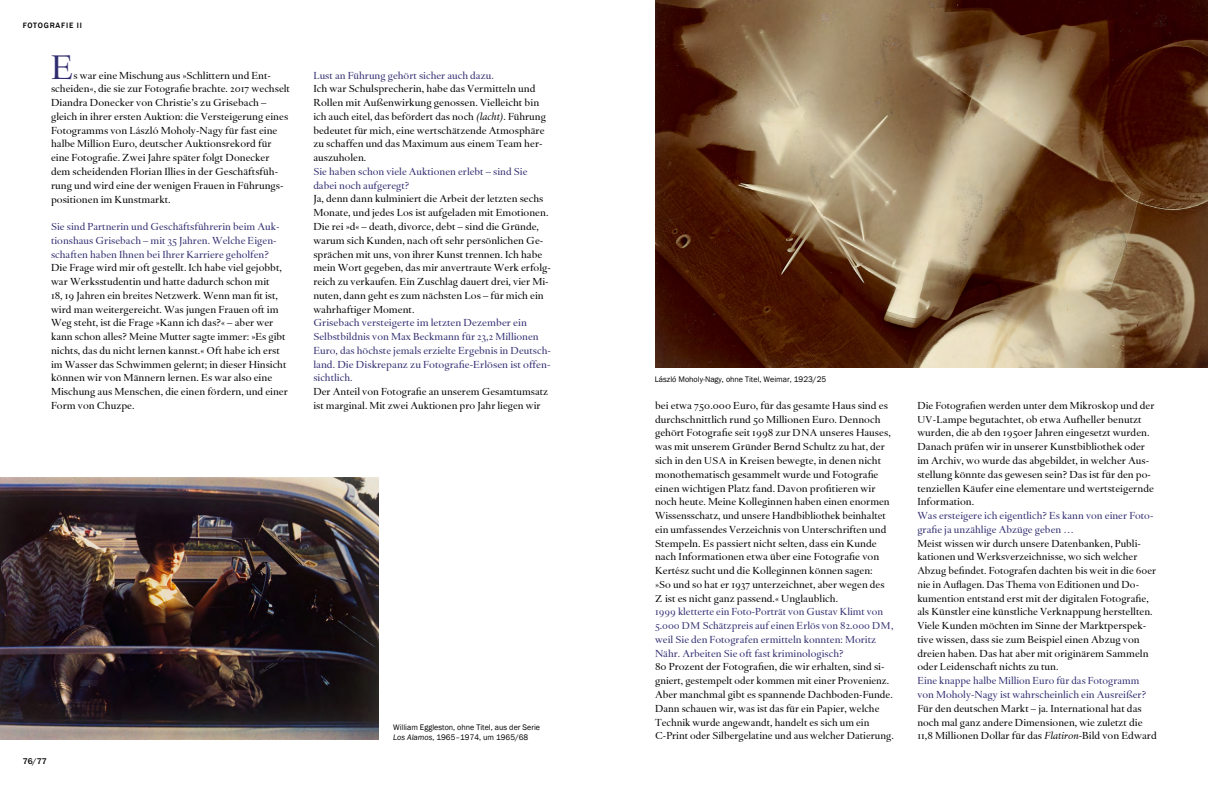
<style>
.page{position:relative;width:1208px;height:786px;background:#fff}
.page>*{position:absolute;margin:0;border:0;box-sizing:border-box;transform-origin:0 0}
._01_Fliesstext_Hacke_text{font:35px "Haarlemmer";color:#302c70}
._01_Fliesstext_Hacke_text-2{font:10.5px/13.8px "Haarlemmer";color:#000}
._01_Fliesstext_Hacke_text-3{font:10.5px/13.8px "Haarlemmer";color:#302c70}
.t1{font:500 8.5px "Franklin Gothic";color:#000}
.Auto_Franklin{font:8.2px/10px "Franklin Gothic";color:#000}
._00_kolumnentitel_rechts{font:500 8px "Franklin Gothic";letter-spacing:.1em;color:#000}
.s1{font-family:"Haarlemmer MT Regular Os F"}
.s2{font-style:italic}
.s3{font-size:10.2px}
</style>
<div class="page">
<img style="left:655px;top:0;width:553px;height:367px">
<img style="left:0;top:477px;width:379px;height:262px">
<p class="_00_kolumnentitel_rechts" style="left:23px;top:21px;width:61px">FOTOGRAFIE II</p>
<p class="_01_Fliesstext_Hacke_text" style="left:51px;top:47px;width:24px">E</p>
<p class="_01_Fliesstext_Hacke_text-2" style="left:51px;top:68px;width:240px;text-indent:22px">s war eine Mischung aus »Schlittern und Ent&shy;scheiden«, die sie zur Fotografie brachte. <span class="s1">2017</span> wechselt Diandra Donecker von Christie’s zu Grisebach – gleich in ihrer ersten Auktion: die Versteigerung eines Fotogramms von László Moholy-Nagy für fast eine halbe Million Euro, deutscher Auktionsrekord für eine Fotografie. Zwei Jahre später folgt Donecker dem scheidenden Florian Illies in der Geschäftsfüh&shy;rung und wird eine der wenigen Frauen in Führungs&shy;positionen im Kunstmarkt.</p>
<p class="_01_Fliesstext_Hacke_text-3" style="left:51px;top:220px;width:230px">Sie sind Partnerin und Geschäftsführerin beim Auk&shy;tionshaus Grisebach – mit <span class="s1">35</span> Jahren. Welche Eigen&shy;schaften haben Ihnen bei Ihrer Karriere geholfen?</p>
<p class="_01_Fliesstext_Hacke_text-2" style="left:51px;top:261px;width:238px">Die Frage wird mir oft gestellt. Ich habe viel gejobbt, war Werksstudentin und hatte dadurch schon mit<br><span class="s1">18</span>, <span class="s1">19</span> Jahren ein breites Netzwerk. Wenn man fit ist, wird man weitergereicht. Was jungen Frauen oft im Weg steht, ist die Frage »Kann ich das?« – aber wer kann schon alles? Meine Mutter sagte immer: »Es gibt nichts, das du nicht lernen kannst.« Oft habe ich erst im Wasser das Schwimmen gelernt; in dieser Hinsicht können wir von Männern lernen. Es war also eine Mischung aus Menschen, die einen fördern, und einer Form von Chuzpe.</p>
<p class="_01_Fliesstext_Hacke_text-3" style="left:313px;top:68px;width:182px">Lust an Führung gehört sicher auch dazu.</p>
<p class="_01_Fliesstext_Hacke_text-2" style="left:313px;top:82px;width:234px">Ich war Schulsprecherin, habe das Vermitteln und Rollen mit Außenwirkung genossen. Vielleicht bin ich auch eitel, das befördert das noch <span class="s2">(lacht)</span>. Führung bedeutet für mich, eine wertschätzende Atmosphäre zu schaffen und das Maximum aus einem Team her&shy;auszuholen.</p>
<p class="_01_Fliesstext_Hacke_text-3" style="left:313px;top:165px;width:216px">Sie haben schon viele Auktionen erlebt – sind Sie dabei noch aufgeregt?</p>
<p class="_01_Fliesstext_Hacke_text-2" style="left:313px;top:192px;width:239px">Ja, denn dann kulminiert die Arbeit der letzten sechs Monate, und jedes Los ist aufgeladen mit Emotionen.<br>Die rei »d« – death, divorce, debt – sind die Gründe, warum sich Kunden, nach oft sehr persönlichen Ge&shy;sprächen mit uns, von ihrer Kunst trennen. Ich habe mein Wort gegeben, das mir anvertraute Werk erfolg&shy;reich zu verkaufen. Ein Zuschlag dauert drei, vier Mi&shy;nuten, dann geht es zum nächsten Los – für mich ein wahrhaftiger Moment.</p>
<p class="_01_Fliesstext_Hacke_text-3" style="left:313px;top:316px;width:239px">Grisebach versteigerte im letzten Dezember ein Selbstbildnis von Max Beckmann für <span class="s1">23</span>,<span class="s1">2</span> Millionen Euro, das höchste jemals erzielte Ergebnis in Deutsch&shy;land. Die Diskrepanz zu Fotografie-Erlösen ist offen&shy;sichtlich.</p>
<p class="_01_Fliesstext_Hacke_text-2" style="left:313px;top:385px;width:236px">Der Anteil von Fotografie an unserem Gesamtumsatz ist marginal. Mit zwei Auktionen pro Jahr liegen wir</p>
<p class="t1" style="left:23px;top:755px;width:25px">76/77</p>
<p class="Auto_Franklin" style="left:393px;top:722px;width:148px">William Eggleston, ohne Titel, aus der Serie<br><span class="s2">Los Alamos</span>, 1965–1974, um 1965/68</p>
<p class="Auto_Franklin" style="left:655px;top:374px;width:173px">László Moholy-Nagy, ohne Titel, Weimar, 1923/25</p>
<p class="_01_Fliesstext_Hacke_text-2" style="left:655px;top:398px;width:237px">bei etwa <span class="s1">750</span>.<span class="s1">000</span> Euro, für das gesamte Haus sind es durchschnittlich rund <span class="s1">50</span> Millionen Euro. Dennoch gehört Fotografie seit <span class="s1">1998</span> zur <span class="s3">DNA</span> unseres Hauses, was mit unserem Gründer Bernd Schultz zu hat, der sich in den <span class="s3">USA</span> in Kreisen bewegte, in denen nicht monothematisch gesammelt wurde und Fotografie einen wichtigen Platz fand. Davon profitieren wir noch heute. Meine Kolleginnen haben einen enormen Wissensschatz, und unsere Handbibliothek beinhaltet ein umfassendes Verzeichnis von Unterschriften und Stempeln. Es passiert nicht selten, dass ein Kunde nach Informationen etwa über eine Fotografie von Kertész sucht und die Kolleginnen können sagen: »So und so hat er <span class="s1">1937</span> unterzeichnet, aber wegen des <span class="s3">Z</span> ist es nicht ganz passend.« Unglaublich.</p>
<p class="_01_Fliesstext_Hacke_text-3" style="left:655px;top:605px;width:240px"><span class="s1">1999</span> kletterte ein Foto-Porträt von Gustav Klimt von <span class="s1">5</span>.<span class="s1">000</span> <span class="s3">DM</span> Schätzpreis auf einen Erlös von <span class="s1">82</span>.<span class="s1">000</span> <span class="s3">DM</span>, weil Sie den Fotografen ermitteln konnten: Moritz Nähr. Arbeiten Sie oft fast kriminologisch?</p>
<p class="_01_Fliesstext_Hacke_text-2" style="left:655px;top:660px;width:240px"><span class="s1">80</span> Prozent der Fotografien, die wir erhalten, sind si&shy;gniert, gestempelt oder kommen mit einer Provenienz.<br>Aber manchmal gibt es spannende Dachboden-Funde.<br>Dann schauen wir, was ist das für ein Papier, welche Technik wurde angewandt, handelt es sich um ein C-Print oder Silbergelatine und aus welcher Datierung.</p>
<p class="_01_Fliesstext_Hacke_text-2" style="left:917px;top:398px;width:239px">Die Fotografien werden unter dem Mikroskop und der <span class="s3">UV</span>-Lampe begutachtet, ob etwa Aufheller benutzt wurden, die ab den <span class="s1">1950</span>er Jahren eingesetzt wurden.<br>Danach prüfen wir in unserer Kunstbibliothek oder im Archiv, wo wurde das abgebildet, in welcher Aus&shy;stellung könnte das gewesen sein? Das ist für den po&shy;tenziellen Käufer eine elementare und wertsteigernde Information.</p>
<p class="_01_Fliesstext_Hacke_text-3" style="left:917px;top:508px;width:238px">Was ersteigere ich eigentlich? Es kann von einer Foto&shy;grafie ja unzählige Abzüge geben …</p>
<p class="_01_Fliesstext_Hacke_text-2" style="left:917px;top:536px;width:240px">Meist wissen wir durch unsere Datenbanken, Publi&shy;kationen und Werksverzeichnisse, wo sich welcher Abzug befindet. Fotografen dachten bis weit in die <span class="s1">60</span>er nie in Auflagen. Das Thema von Editionen und Do&shy;kumention entstand erst mit der digitalen Fotografie, als Künstler eine künstliche Verknappung herstellten.<br>Viele Kunden möchten im Sinne der Marktperspek&shy;tive wissen, dass sie zum Beispiel einen Abzug von dreien haben. Das hat aber mit originärem Sammeln oder Leidenschaft nichts zu tun.</p>
<p class="_01_Fliesstext_Hacke_text-3" style="left:917px;top:673px;width:230px">Eine knappe halbe Million Euro für das Fotogramm von Moholy-Nagy ist wahrscheinlich ein Ausreißer?</p>
<p class="_01_Fliesstext_Hacke_text-2" style="left:917px;top:701px;width:241px">Für den deutschen Markt – ja. International hat das noch mal ganz andere Dimensionen, wie zuletzt die<br><span class="s1">11</span>,<span class="s1">8</span> Millionen Dollar für das <span class="s2">Flatiron</span>-Bild von Edward</p>
</div>
